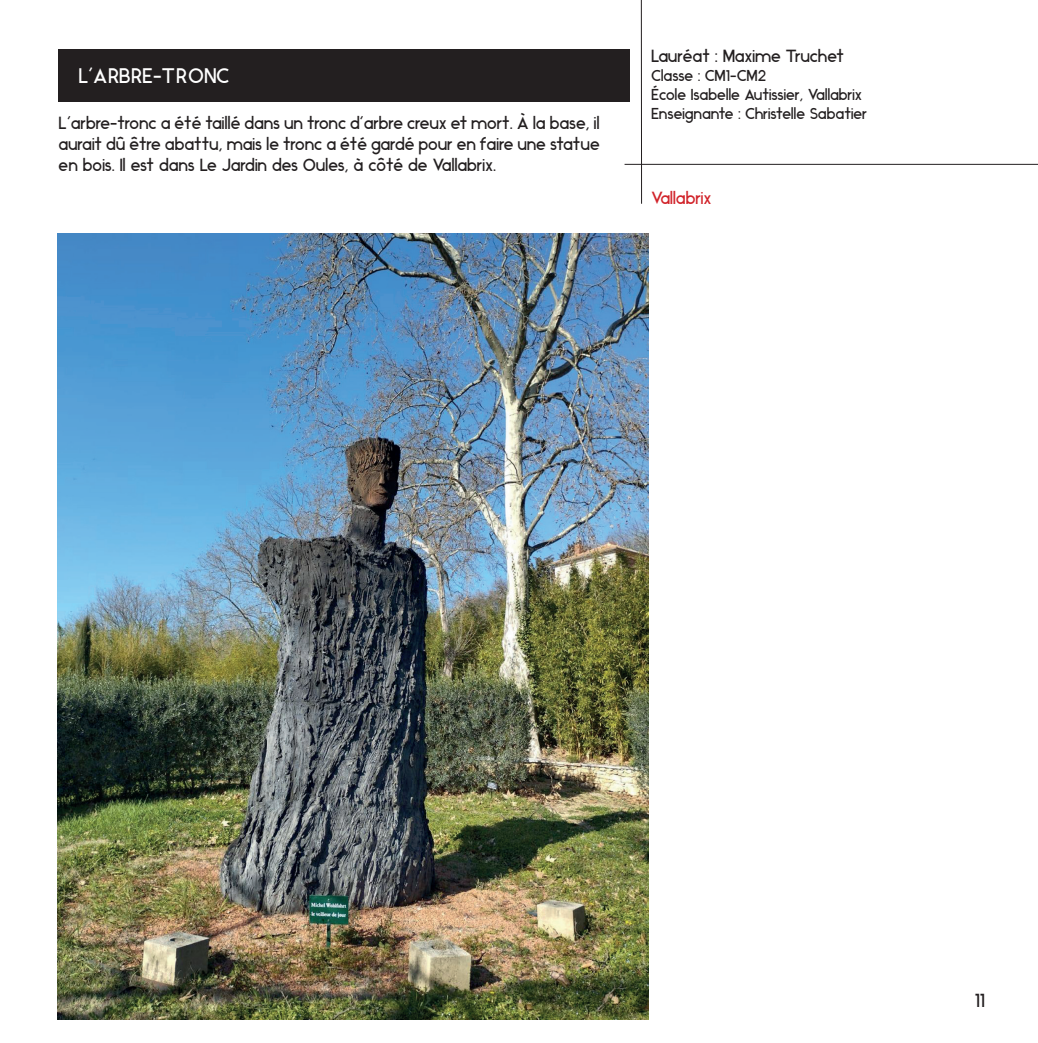
<style>
.page{position:relative;width:1038px;height:1043px;background:#fff}
.page>*{position:absolute;margin:0;border:0;box-sizing:border-box;transform-origin:0 0}
.t1{font:21px "Ikaros";letter-spacing:-.03em;color:#fff}
.t2{font:19.25px "Ikaros";color:#231f20}
.t3{font:17.5px/21px "Ikaros";color:#231f20;text-align:justify}
.t4{font:17.5px "Ikaros";letter-spacing:-.015em;color:#d1232a}
.t5{font:15.75px/18.9px "Ikaros";letter-spacing:-.005em;color:#231f20}
</style>
<div class="page">
<div style="left:59px;top:49px;width:570px;height:53px;background:#231f20"></div>
<hr style="left:640px;top:0;width:2px;height:204px;background:#231f20">
<hr style="left:624px;top:164px;width:413px;height:1px;background:#231f20">
<img style="left:58px;top:233px;width:590px;height:786px">
<p class="t1" style="left:78px;top:67px;width:153px">L’ARBRE-TRONC</p>
<p class="t3" style="left:59px;top:114px;width:542px">L’arbre-tronc a été taillé dans un tronc d’arbre creux et mort. À la base, il aurait dû être abattu, mais le tronc a été gardé pour en faire une statue en bois. Il est dans Le Jardin des Oules, à côté de Vallabrix.</p>
<p class="t3" style="left:651px;top:48px;width:194px">Lauréat : Maxime Truchet</p>
<p class="t5" style="left:651px;top:68px;width:217px">Classe : CM1-CM2<br>École Isabelle Autissier, Vallabrix<br>Enseignante : Christelle Sabatier</p>
<p class="t4" style="left:651px;top:191px;width:62px">Vallabrix</p>
<p class="t2" style="left:974px;top:992px;width:12px">11</p>
</div>
